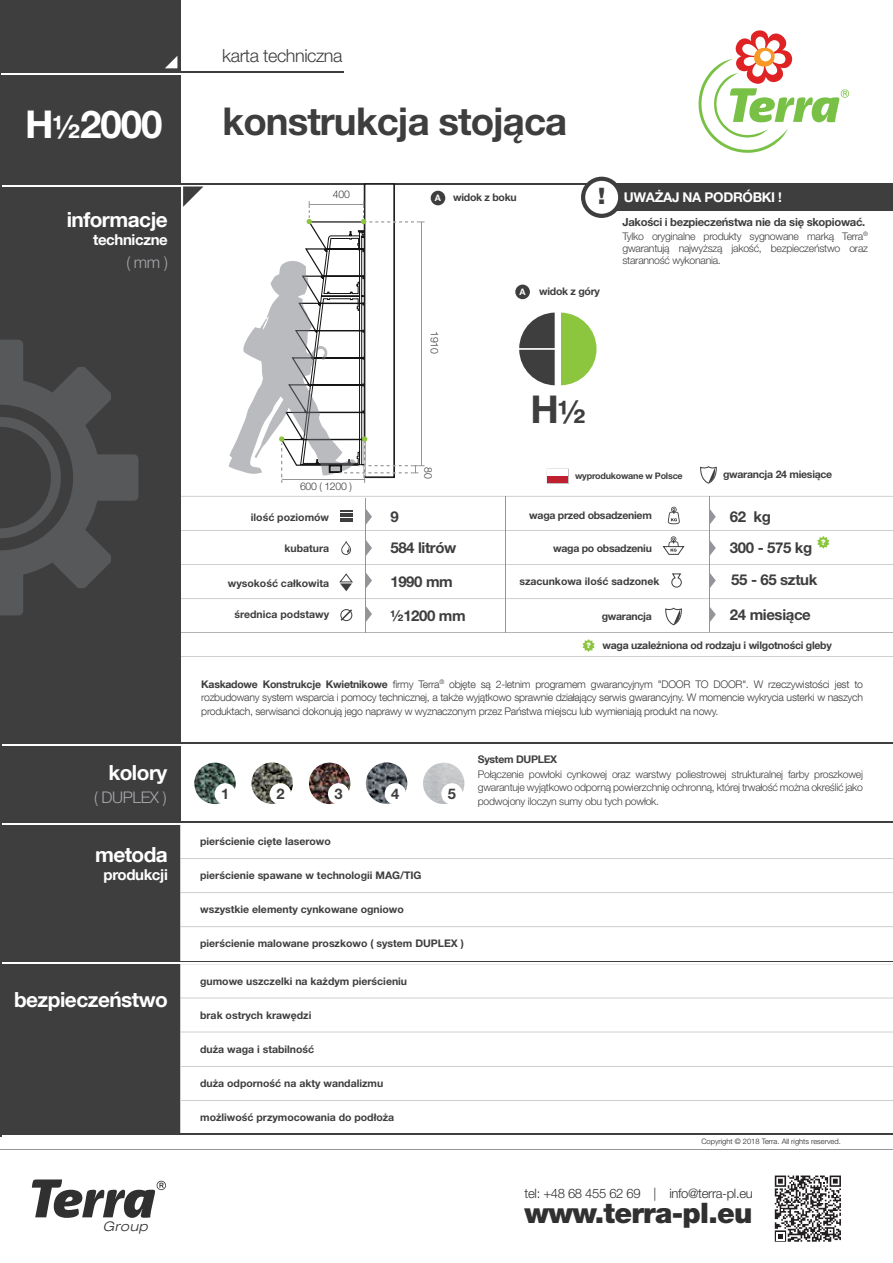
<style>
.page{position:relative;width:893px;height:1263px;background:#fff}
.page>*{position:absolute;margin:0;border:0;box-sizing:border-box;transform-origin:0 0}
.t1{font:700 38.4px "Helvetica Neue LT Pro";letter-spacing:-.025em;color:#3e3e3f}
.t2{font:700 38.4px "Helvetica Neue LT Pro";color:#fff}
.t3{font:900 28.35px "Helvetica Neue LT Pro";letter-spacing:-.025em;color:#2f302f}
.t4{font:700 20.85px "Helvetica Neue LT Com";letter-spacing:-.025em;color:#fff}
.t5{font:300 18px "Helvetica Neue LT Pro";letter-spacing:-.025em;color:#3e3e3f}
.t6{font:300 16.05px "Helvetica Neue LT Pro";letter-spacing:-.025em;color:#a8a9ad}
.t7{font:700 15px/31.2px "Helvetica Neue LT Pro";letter-spacing:-.025em;color:#3e3e3f}
.t8{font:700 15px "Helvetica Neue LT Com";letter-spacing:-.025em;color:#fff}
.t9{font:700 14.7px "Helvetica Neue LT Pro";color:#3e3e3f}
.t10{font:700 13.5px "Helvetica Neue LT Pro";letter-spacing:-.025em;color:#fff}
.t11{font:italic 300 expanded 13.2px "Helvetica Neue LT Pro";letter-spacing:.05em;color:#2f302f}
.t12{font:300 13.05px "Helvetica Neue LT Pro";letter-spacing:-.025em;color:#2f302f}
.t13{font:700 11.25px "Helvetica Neue LT Pro";letter-spacing:-.025em;color:#3e3e3f}
.t14{font:700 10.5px "Helvetica Neue LT Pro";color:#3e3e3f}
.t15{font:300 10.5px/13.5px "Helvetica Neue LT Com";letter-spacing:-.025em;color:#3e3e3f;text-align:justify}
.t16{font:300 10.5px/12px "Helvetica Neue LT Pro";letter-spacing:-.025em;color:#3e3e3f;text-align:justify}
.t17{font:700 10.5px "Helvetica Neue LT Pro";letter-spacing:-.025em;color:#3e3e3f}
.t18{font:700 10.5px "Helvetica Neue LT Com";letter-spacing:-.025em;color:#3e3e3f}
.t19{font:700 9px "Helvetica Neue LT Pro";letter-spacing:-.025em;color:#3e3e3f}
.t20{font:700 9px "Helvetica Neue LT Pro";color:#fff}
.t21{font:300 7.5px "Helvetica Neue LT Pro";color:#231f20}
.t22{font:900 7.5px "Helvetica Neue LT Pro";color:#fff}
.s1{font-size:31.5px}
.s2{font-size:9px;color:#fff}
.s3{font-weight:900;font-size:22.65px;color:#3e3e3f}
.s4{font-family:"Helvetica Neue LT Pro";font-weight:900;font-size:7.5px;color:#fff}
.s5{font-weight:700}
</style>
<div class="page">
<svg style="left:180px;top:496px;width:713px;height:161px"></svg>
<svg style="left:700px;top:466px;width:17px;height:18px"></svg>
<svg style="left:547px;top:476px;width:22px;height:8px"></svg>
<div style="left:548px;top:476px;width:20px;height:7px;background:#c01f2f"></div>
<div style="left:0;top:0;width:180px;height:1136px;background:#3e3e3f"></div>
<svg style="left:0;top:340px;width:138px;height:275px"></svg>
<hr style="left:0;top:183px;width:893px;height:2px;background:#3e3e3f">
<hr style="left:2px;top:185px;width:891px;height:1px;background:#fff">
<svg style="left:698px;top:30px;width:151px;height:123px"></svg>
<svg style="left:183px;top:186px;width:20px;height:21px"></svg>
<svg style="left:165px;top:56px;width:12px;height:12px"></svg>
<div style="left:364px;top:183px;width:31px;height:295px;background:#fff;border:2px solid #231f20"></div>
<svg style="left:229px;top:201px;width:216px;height:282px"></svg>
<div style="left:431px;top:191px;width:14px;height:14px;background:#3e3e3f;border-radius:50%"></div>
<hr style="left:0;top:821px;width:893px;height:2px;background:#3e3e3f">
<hr style="left:2px;top:823px;width:891px;height:2px;background:#fff">
<svg style="left:180px;top:825px;width:713px;height:308px"></svg>
<hr style="left:0;top:961px;width:893px;height:1px;background:#3e3e3f">
<hr style="left:2px;top:962px;width:891px;height:2px;background:#fff">
<hr style="left:0;top:1133px;width:893px;height:2px;background:#3e3e3f">
<hr style="left:2px;top:1135px;width:891px;height:1px;background:#fff">
<svg style="left:32px;top:1179px;width:134px;height:39px"></svg>
<svg style="left:775px;top:1175px;width:66px;height:67px"></svg>
<hr style="left:0;top:72px;width:344px;height:1px;background:#3e3e3f">
<hr style="left:1px;top:73px;width:344px;height:2px;background:#fff">
<hr style="left:0;top:742px;width:893px;height:2px;background:#3e3e3f">
<hr style="left:2px;top:744px;width:891px;height:2px;background:#fff">
<div style="left:515px;top:285px;width:15px;height:14px;background:#3e3e3f;border-radius:50%"></div>
<div style="left:604px;top:184px;width:289px;height:27px;background:#3e3e3f"></div>
<div style="left:581px;top:177px;width:41px;height:41px;background:#3e3e3f;border-radius:50%"></div>
<div style="left:585px;top:181px;width:33px;height:33px;background:#fff;border-radius:50%"></div>
<svg style="left:561px;top:313px;width:35px;height:72px"></svg>
<svg style="left:519px;top:313px;width:36px;height:72px"></svg>
<hr style="left:0;top:1149px;width:893px;height:1px;background:#939598">
<img style="left:366px;top:762px;width:41px;height:42px;border-radius:21px">
<img style="left:309px;top:763px;width:41px;height:41px;border-radius:21px">
<img style="left:251px;top:762px;width:42px;height:42px;border-radius:21px">
<img style="left:194px;top:763px;width:42px;height:41px;border-radius:21px">
<img style="left:423px;top:763px;width:41px;height:41px;border-radius:21px">
<div style="left:215px;top:783px;width:21px;height:21px;background:#fff;border-radius:50%"></div>
<div style="left:270px;top:783px;width:21px;height:21px;background:#fff;border-radius:50%"></div>
<div style="left:328px;top:783px;width:21px;height:21px;background:#fff;border-radius:50%"></div>
<div style="left:385px;top:783px;width:21px;height:21px;background:#fff;border-radius:50%"></div>
<div style="left:441px;top:783px;width:22px;height:21px;background:#fff;border-radius:50%"></div>
<h3 class="t5" style="left:222px;top:45px;width:122px">karta techniczna</h3>
<h1 class="t2" style="left:25px;top:100px;width:139px">H<span class="s1">½</span>2000</h1>
<h1 class="t1" style="left:222px;top:98px;width:346px">konstrukcja stojąca</h1>
<h3 class="t4" style="left:67px;top:206px;width:103px">informacje</h3>
<h3 class="t8" style="left:93px;top:230px;width:76px">techniczne</h3>
<h3 class="t6" style="left:126px;top:252px;width:43px">( mm )</h3>
<p class="t16" style="left:333px;top:188px;width:18px">400</p>
<p class="t17" style="left:435px;top:191px;width:83px"><span class="s2">A</span> widok z boku</p>
<p class="t10" style="left:598px;top:189px;width:185px"><span class="s3">!</span> UWAŻAJ NA PODRÓBKI !</p>
<p class="t13" style="left:622px;top:215px;width:244px">Jakości i bezpieczeństwa nie da się skopiować.</p>
<p class="t16" style="left:622px;top:230px;width:247px">Tylko oryginalne produkty sygnowane marką Terra<sup>® </sup>gwarantują najwyższą jakość, bezpieczeństwo oraz staranność wykonania.</p>
<p class="t16" style="left:300px;top:480px;width:53px">600 ( 1200 )</p>
<p class="t16" style="left:441px;top:331px;width:24px;rotate:90deg">1910</p>
<p class="t16" style="left:434px;top:467px;width:13px;rotate:90deg">80</p>
<p class="t20" style="left:520px;top:286px;width:8px">A</p>
<p class="t17" style="left:539px;top:284px;width:62px">widok z góry</p>
<h1 class="t1" style="left:530px;top:385px;width:57px">H<span class="s1">½</span></h1>
<p class="t19" style="left:575px;top:470px;width:109px">wyprodukowane w Polsce</p>
<p class="t17" style="left:723px;top:468px;width:111px">gwarancja 24 miesiące</p>
<h3 class="t7" style="left:390px;top:501px;width:68px">9<br>584 litrów</h3>
<h3 class="t7" style="left:390px;top:565px;width:64px">1990 mm</h3>
<h3 class="t7" style="left:390px;top:600px;width:77px">½1200 mm</h3>
<p class="t17" style="left:529px;top:509px;width:124px">waga przed obsadzeniem</p>
<p class="t17" style="left:553px;top:541px;width:100px">waga po obsadzeniu</p>
<p class="t14" style="left:251px;top:510px;width:80px">ilość poziomów</p>
<p class="t14" style="left:284px;top:542px;width:46px">kubatura</p>
<p class="t14" style="left:228px;top:576px;width:103px">wysokość całkowita</p>
<p class="t14" style="left:519px;top:574px;width:142px">szacunkowa ilość sadzonek</p>
<p class="t14" style="left:234px;top:608px;width:96px">średnica podstawy</p>
<p class="t17" style="left:602px;top:610px;width:52px">gwarancja</p>
<h3 class="t7" style="left:730px;top:501px;width:84px">62 kg<br>300 - 575 kg</h3>
<p class="t22" style="left:821px;top:538px;width:6px">?</p>
<h3 class="t7" style="left:731px;top:563px;width:88px">55 - 65 sztuk</h3>
<h3 class="t7" style="left:730px;top:599px;width:82px">24 miesiące</h3>
<p class="t18" style="left:586px;top:638px;width:247px"><span class="s4">?</span> waga uzależniona od rodzaju i wilgotności gleby</p>
<h3 class="t4" style="left:108px;top:759px;width:61px">kolory</h3>
<h3 class="t6" style="left:94px;top:787px;width:74px">( DUPLEX )</h3>
<h3 class="t4" style="left:95px;top:842px;width:74px">metoda</h3>
<h3 class="t8" style="left:104px;top:865px;width:66px">produkcji</h3>
<h3 class="t4" style="left:14px;top:986px;width:155px">bezpieczeństwo</h3>
<p class="t11" style="left:103px;top:1218px;width:46px">Group</p>
<p class="t15" style="left:201px;top:677px;width:663px"><span class="s5">Kaskadowe Konstrukcje Kwietnikowe</span> firmy Terra<sup>®</sup> objęte są 2-letnim programem gwarancyjnym "DOOR TO DOOR". W rzeczywistości jest to rozbudowany system wsparcia i pomocy technicznej, a także wyjątkowo sprawnie działający serwis gwarancyjny. W momencie wykrycia usterki w naszych produktach, serwisanci dokonują jego naprawy w wyznaczonym przez Państwa miejscu lub wymieniają produkt na nowy.</p>
<h3 class="t9" style="left:221px;top:784px;width:10px">1</h3>
<h3 class="t9" style="left:276px;top:784px;width:10px">2</h3>
<h3 class="t9" style="left:335px;top:784px;width:10px">3</h3>
<h3 class="t9" style="left:391px;top:784px;width:10px">4</h3>
<h3 class="t9" style="left:448px;top:784px;width:10px">5</h3>
<p class="t14" style="left:200px;top:835px;width:132px">pierścienie cięte laserowo</p>
<p class="t14" style="left:200px;top:869px;width:223px">pierścienie spawane w technologii MAG/TIG</p>
<p class="t14" style="left:200px;top:903px;width:205px">wszystkie elementy cynkowane ogniowo</p>
<p class="t14" style="left:200px;top:937px;width:265px">pierścienie malowane proszkowo ( system DUPLEX )</p>
<p class="t14" style="left:200px;top:974px;width:209px">gumowe uszczelki na każdym pierścieniu</p>
<p class="t14" style="left:200px;top:1008px;width:113px">brak ostrych krawędzi</p>
<p class="t14" style="left:200px;top:1042px;width:116px">duża waga i stabilność</p>
<p class="t14" style="left:200px;top:1077px;width:185px">duża odporność na akty wandalizmu</p>
<p class="t14" style="left:200px;top:1111px;width:196px">możliwość przymocowania do podłoża</p>
<p class="t18" style="left:478px;top:752px;width:81px">System DUPLEX</p>
<p class="t16" style="left:478px;top:767px;width:387px;line-height:13.5px">Połączenie powłoki cynkowej oraz warstwy poliestrowej strukturalnej farby proszkowej gwarantuje wyjątkowo odporną powierzchnię ochronną, której trwałość można określić jako podwojony iloczyn sumy obu tych powłok.</p>
<p class="t21" style="left:701px;top:1136px;width:141px">Copyright © 2018 Terra. All rights reserved.</p>
<p class="t12" style="left:525px;top:1185px;width:230px">tel: +48 68 455 62 69 | info@terra-pl.eu</p>
<h2 class="t3" style="left:525px;top:1195px;width:229px">www.terra-pl.eu</h2>
</div>
